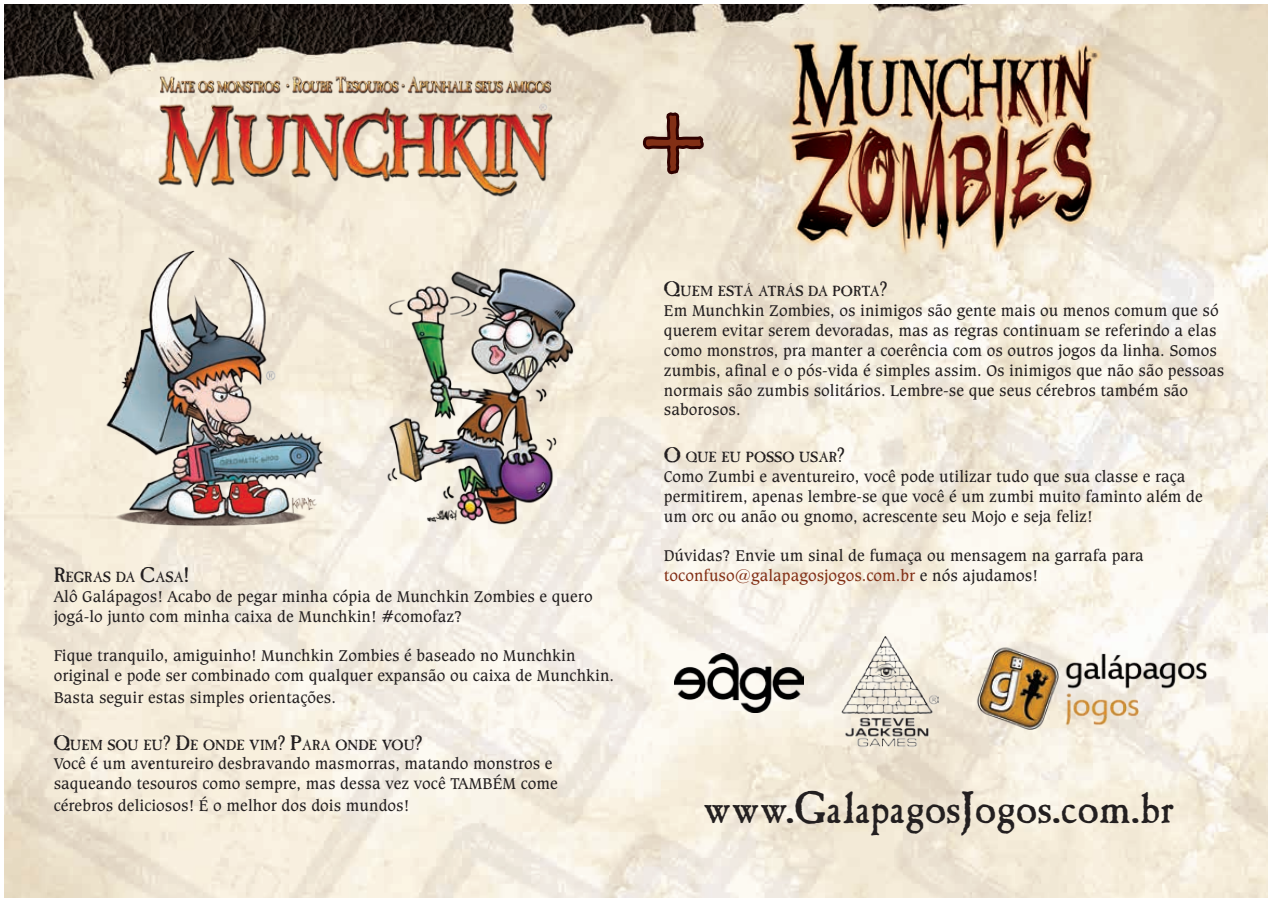
<style>
.page{position:relative;width:1272px;height:902px;background:#fff}
.page>*{position:absolute;margin:0;border:0;box-sizing:border-box;transform-origin:0 0}
.t1{font:108px "Caslon Antique";color:#822f15}
.t2{font:45px "Caslon Antique";color:#231f20}
.t3{font:16.5px/19.8px "Caxton BT";color:#231f20}
.t4{font:14.7px "Caslon Antique";color:#231f20}
.s1{font-size:21px}
.s2{color:#822f15}
</style>
<div class="page">
<img style="left:4px;top:4px;width:1263px;height:893px">
<img style="left:955px;top:630px;width:285px;height:110px">
<img style="left:674px;top:653px;width:129px;height:59px">
<img style="left:147px;top:70px;width:416px;height:133px">
<img style="left:91px;top:240px;width:241px;height:309px">
<img style="left:840px;top:636px;width:98px;height:119px">
<img style="left:356px;top:240px;width:255px;height:306px">
<img style="left:731px;top:28px;width:417px;height:238px">
<svg style="left:638px;top:107px;width:70px;height:69px;background:#baa698"></svg>
<h1 class="t1" style="left:643px;top:70px;width:63px">+</h1>
<p class="t4" style="left:54px;top:568px;width:137px"><span class="s1">R</span>EGRAS DA <span class="s1">C</span>ASA<span class="s1">!</span></p>
<p class="t3" style="left:54px;top:586px;width:540px">Alô Galápagos! Acabo de pegar minha cópia de Munchkin Zombies e quero jogá-lo junto com minha caixa de Munchkin! #comofaz?</p>
<p class="t3" style="left:54px;top:645px;width:562px">Fique tranquilo, amiguinho! Munchkin Zombies é baseado no Munchkin original e pode ser combinado com qualquer expansão ou caixa de Munchkin.</p>
<p class="t3" style="left:54px;top:687px;width:284px">Basta seguir estas simples orientações.</p>
<p class="t4" style="left:54px;top:736px;width:370px"><span class="s1">Q</span>UEM SOU EU<span class="s1">? D</span>E ONDE VIM<span class="s1">? P</span>ARA ONDE VOU<span class="s1">?</span></p>
<p class="t3" style="left:54px;top:753px;width:506px">Você é um aventureiro desbravando masmorras, matando monstros e saqueando tesouros como sempre, mas dessa vez você TAMBÉM come</p>
<p class="t3" style="left:54px;top:795px;width:357px">cérebros deliciosos! É o melhor dos dois mundos!</p>
<p class="t4" style="left:664px;top:283px;width:225px"><span class="s1">Q</span>UEM ESTÁ ATRÁS DA PORTA<span class="s1">?</span></p>
<p class="t3" style="left:664px;top:300px;width:562px">Em Munchkin Zombies, os inimigos são gente mais ou menos comum que só querem evitar serem devoradas, mas as regras continuam se referindo a elas como monstros, pra manter a coerência com os outros jogos da linha. Somos zumbis, afinal e o pós-vida é simples assim. Os inimigos que não são pessoas normais são zumbis solitários. Lembre-se que seus cérebros também são saborosos.</p>
<p class="t4" style="left:664px;top:448px;width:182px"><span class="s1">O</span> QUE EU POSSO USAR<span class="s1">?</span></p>
<p class="t3" style="left:664px;top:466px;width:540px">Como Zumbi e aventureiro, você pode utilizar tudo que sua classe e raça permitirem, apenas lembre-se que você é um zumbi muito faminto além de um orc ou anão ou gnomo, acrescente seu Mojo e seja feliz!</p>
<p class="t3" style="left:664px;top:545px;width:481px">Dúvidas? Envie um sinal de fumaça ou mensagem na garrafa para <span class="s2">toconfuso@galapagosjogos.com.br</span> e nós ajudamos!</p>
<h2 class="t2" style="left:703px;top:781px;width:473px">www.GalapagosJogos.com.br</h2>
</div>
